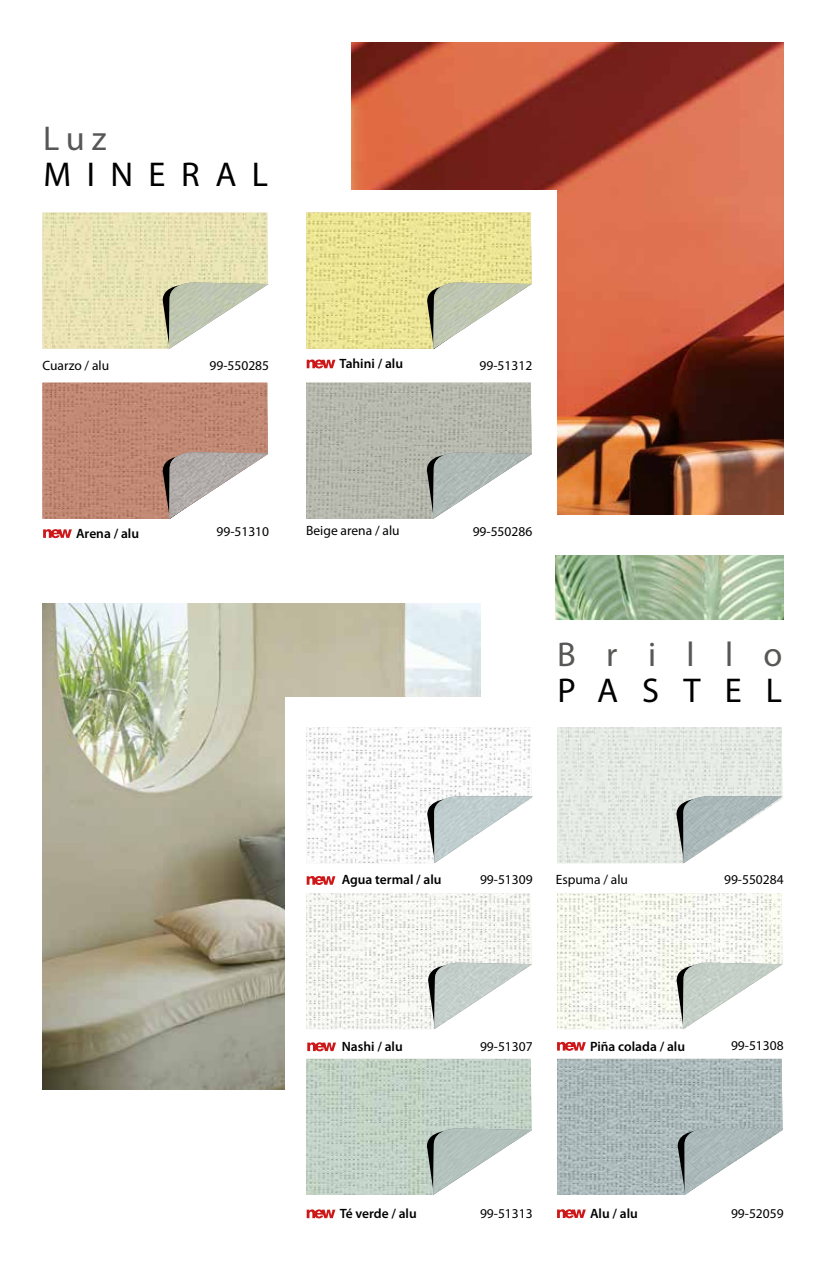
<style>
.page{position:relative;width:825px;height:1263px;background:#fff}
.page>*{position:absolute;margin:0;border:0;box-sizing:border-box;transform-origin:0 0}
.t1{font:34.5px "Myriad Pro";letter-spacing:.455em;color:#000}
.t2{font:34.5px "Myriad Pro";letter-spacing:.88em;color:#575756}
.t3{font:13.5px "Myriad Pro";color:#000}
.t4{font:600 13.5px "Myriad Pro";color:#000}
</style>
<div class="page">
<img style="left:43px;top:603px;width:437px;height:487px">
<img style="left:352px;top:43px;width:432px;height:471px">
<div style="left:285px;top:697px;width:212px;height:401px;background:#fff"></div>
<div style="left:343px;top:190px;width:214px;height:346px;background:#fff"></div>
<img style="left:556px;top:556px;width:227px;height:63px">
<svg style="left:43px;top:213px;width:225px;height:136px;background:#e7e1b1"></svg>
<img style="left:169px;top:283px;width:99px;height:66px">
<svg style="left:306px;top:213px;width:225px;height:155px;background:#eae3a0"></svg>
<img style="left:433px;top:283px;width:98px;height:66px">
<svg style="left:43px;top:383px;width:225px;height:155px;background:#c89786"></svg>
<img style="left:169px;top:452px;width:99px;height:67px">
<svg style="left:306px;top:727px;width:226px;height:158px"></svg>
<img style="left:434px;top:796px;width:99px;height:67px">
<svg style="left:306px;top:893px;width:226px;height:158px"></svg>
<img style="left:434px;top:963px;width:98px;height:66px">
<svg style="left:557px;top:893px;width:225px;height:158px"></svg>
<img style="left:683px;top:963px;width:99px;height:66px">
<svg style="left:306px;top:1059px;width:226px;height:159px"></svg>
<img style="left:433px;top:1128px;width:99px;height:67px">
<svg style="left:557px;top:1059px;width:226px;height:159px"></svg>
<img style="left:684px;top:1128px;width:99px;height:67px">
<svg style="left:306px;top:383px;width:226px;height:136px;background:#b3b5aa"></svg>
<img style="left:433px;top:452px;width:99px;height:67px">
<svg style="left:557px;top:727px;width:225px;height:137px;background:#e0e5df"></svg>
<img style="left:683px;top:796px;width:99px;height:67px">
<h1 class="t2" style="left:43px;top:117px;width:65px">Luz</h1>
<h1 class="t1" style="left:43px;top:153px;width:226px">MINERAL</h1>
<p class="t4" style="left:339px;top:355px;width:65px">Tahini / alu</p>
<p class="t3" style="left:43px;top:357px;width:68px">Cuarzo / alu</p>
<p class="t3" style="left:210px;top:357px;width:61px">99-550285</p>
<p class="t3" style="left:480px;top:357px;width:54px">99-51312</p>
<p class="t4" style="left:76px;top:525px;width:64px">Arena / alu</p>
<p class="t3" style="left:306px;top:522px;width:95px">Beige arena / alu</p>
<p class="t3" style="left:216px;top:523px;width:54px">99-51310</p>
<p class="t3" style="left:473px;top:523px;width:61px">99-550286</p>
<h1 class="t2" style="left:557px;top:633px;width:227px">Brillo</h1>
<h1 class="t1" style="left:557px;top:669px;width:226px">PASTEL</h1>
<p class="t4" style="left:342px;top:871px;width:101px">Agua termal / alu</p>
<p class="t3" style="left:556px;top:872px;width:74px">Espuma / alu</p>
<p class="t3" style="left:480px;top:872px;width:54px">99-51309</p>
<p class="t3" style="left:724px;top:872px;width:61px">99-550284</p>
<p class="t4" style="left:342px;top:1038px;width:62px">Nashi / alu</p>
<p class="t3" style="left:480px;top:1038px;width:54px">99-51307</p>
<p class="t4" style="left:590px;top:1038px;width:96px">Piña colada / alu</p>
<p class="t3" style="left:731px;top:1037px;width:54px">99-51308</p>
<p class="t4" style="left:340px;top:1205px;width:79px">Té verde / alu</p>
<p class="t4" style="left:590px;top:1205px;width:49px">Alu / alu</p>
<p class="t3" style="left:480px;top:1205px;width:54px">99-51313</p>
<p class="t3" style="left:731px;top:1205px;width:54px">99-52059</p>
</div>
